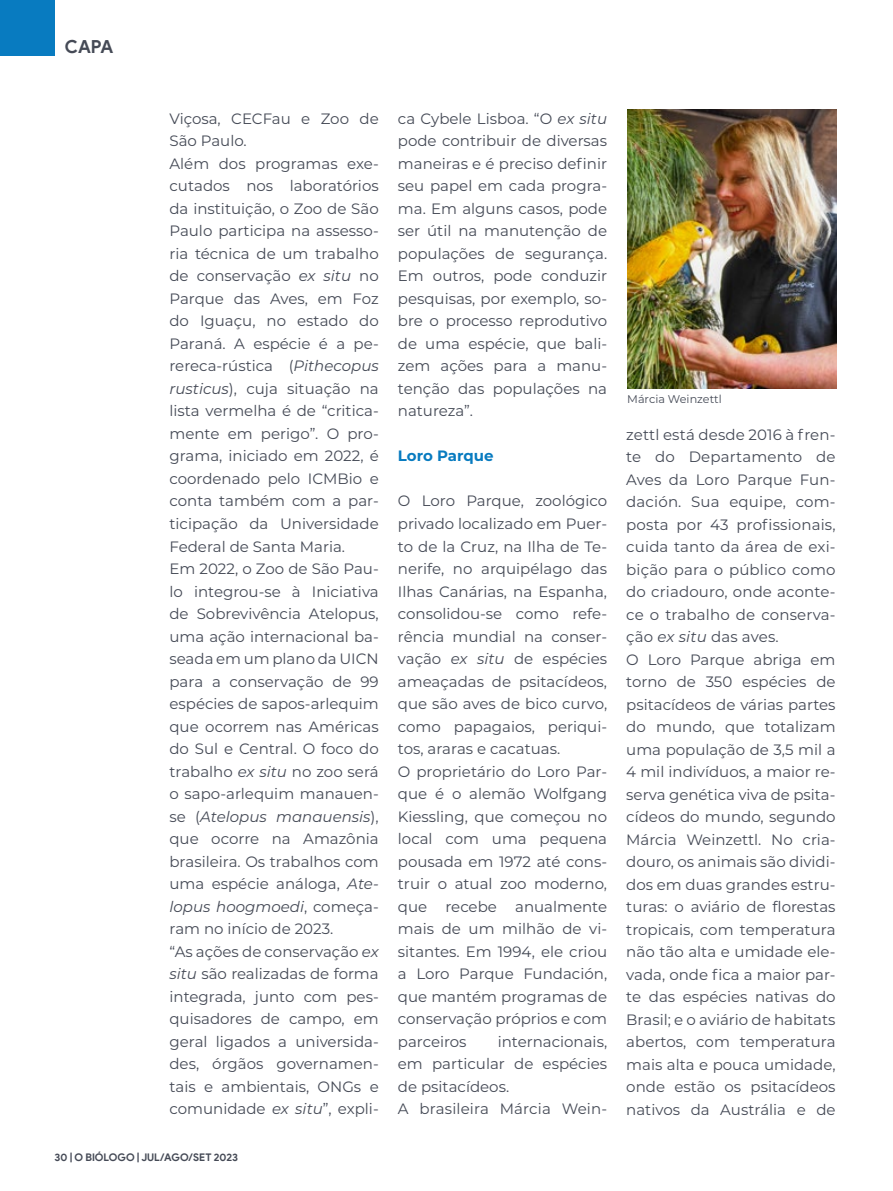
<style>
.page{position:relative;width:893px;height:1191px;background:#fff}
.page>*{position:absolute;margin:0;border:0;box-sizing:border-box;transform-origin:0 0}
.t1{font:700 18px "Product Sans";color:#454a56}
.t2{font:15px/22.5px "Montserrat";color:#454a56}
.t3{font:700 15px "Montserrat";color:#087bc0}
.t4{font:11.25px "Montserrat";color:#454a56}
.t5{font:700 10.5px "Product Sans";color:#454a56}
.s1{font-style:italic}
</style>
<div class="page">
<hr style="left:892px;top:0;width:1px;height:1191px;background:#e3e3e3">
<div style="left:0;top:0;width:55px;height:55px;background:#087bc0"></div>
<img style="left:627px;top:109px;width:209px;height:279px">
<p class="t1" style="left:65px;top:36px;width:50px">CAPA</p>
<p class="t2" style="left:169px;top:107px;width:211px">Viçosa, CECFau e Zoo de<br>São Paulo.<br>Além dos programas exe&shy;cutados nos laboratórios da instituição, o Zoo de São<br>Paulo participa na assesso&shy;ria técnica de um trabalho de conservação <span class="s1">ex situ</span> no<br>Parque das Aves, em Foz do Iguaçu, no estado do<br>Paraná. A espécie é a pe&shy;rereca-rústica (<span class="s1">Pithecopus rusticus</span>), cuja situação na lista vermelha é de “critica&shy;mente em perigo”. O pro&shy;grama, iniciado em 2022, é coordenado pelo ICMBio e conta também com a par&shy;ticipação da Universidade<br>Federal de Santa Maria.<br>Em 2022, o Zoo de São Pau&shy;lo integrou-se à Iniciativa de Sobrevivência Atelopus, uma ação internacional ba&shy;seada em um plano da UICN para a conservação de 99 espécies de sapos-arlequim que ocorrem nas Américas do Sul e Central. O foco do trabalho <span class="s1">ex situ</span> no zoo será o sapo-arlequim manauen&shy;se (<span class="s1">Atelopus manauensis</span>), que ocorre na Amazônia brasileira. Os trabalhos com uma espécie análoga, <span class="s1">Ate&shy;lopus hoogmoedi</span>, começa&shy;ram no início de 2023.<br>“As ações de conservação <span class="s1">ex situ</span> são realizadas de forma integrada, junto com pes&shy;quisadores de campo, em geral ligados a universida&shy;des, órgãos governamen&shy;tais e ambientais, ONGs e comunidade <span class="s1">ex situ</span>”, expli-</p>
<p class="t2" style="left:398px;top:107px;width:211px;text-align:justify">ca Cybele Lisboa. “O <span class="s1">ex situ </span>pode contribuir de diversas maneiras e é preciso definir seu papel em cada progra&shy;ma. Em alguns casos, pode ser útil na manutenção de populações de segurança.<br>Em outros, pode conduzir pesquisas, por exemplo, so&shy;bre o processo reprodutivo de uma espécie, que bali&shy;zem ações para a manu&shy;tenção das populações na natureza”.</p>
<p class="t3" style="left:398px;top:445px;width:97px">Loro Parque</p>
<p class="t2" style="left:398px;top:489px;width:211px">O Loro Parque, zoológico privado localizado em Puer&shy;to de la Cruz, na Ilha de Te&shy;nerife, no arquipélago das<br>Ilhas Canárias, na Espanha, consolidou-se como refe&shy;rência mundial na conser&shy;vação <span class="s1">ex situ</span> de espécies ameaçadas de psitacídeos, que são aves de bico curvo, como papagaios, periqui&shy;tos, araras e cacatuas.<br>O proprietário do Loro Par&shy;que é o alemão Wolfgang<br>Kiessling, que começou no local com uma pequena pousada em 1972 até cons&shy;truir o atual zoo moderno, que recebe anualmente mais de um milhão de vi&shy;sitantes. Em 1994, ele criou a Loro Parque Fundación, que mantém programas de conservação próprios e com parceiros</p>
<p class="t2" style="left:398px;top:1029px;width:211px;text-indent:100px">internacionais, em particular de espécies de psitacídeos.<br>A brasileira Márcia Wein-</p>
<p class="t5" style="left:55px;top:1150px;width:185px">30 | O BIÓLOGO | JUL/AGO/SET 2023</p>
<p class="t4" style="left:627px;top:391px;width:96px">Márcia Weinzettl</p>
<p class="t2" style="left:626px;top:422px;width:211px">zettl está desde 2016 à fren&shy;te do Departamento de<br>Aves da Loro Parque Fun&shy;dación. Sua equipe, com&shy;posta por 43 profissionais, cuida tanto da área de exi&shy;bição para o público como do criadouro, onde aconte&shy;ce o trabalho de conserva&shy;ção <span class="s1">ex situ</span> das aves.<br>O Loro Parque abriga em torno de 350 espécies de psitacídeos de várias partes do mundo, que totalizam uma população de 3,5 mil a<br>4 mil indivíduos, a maior re&shy;serva genética viva de psita&shy;cídeos do mundo, segundo<br>Márcia Weinzettl. No cria&shy;douro, os animais são dividi&shy;dos em duas grandes estru&shy;turas: o aviário de florestas tropicais, com temperatura não tão alta e umidade ele&shy;vada, onde fica a maior par&shy;te das espécies nativas do<br>Brasil; e o aviário de habitats abertos, com temperatura mais alta e pouca umidade, onde estão os psitacídeos nativos da Austrália e de</p>
</div>
